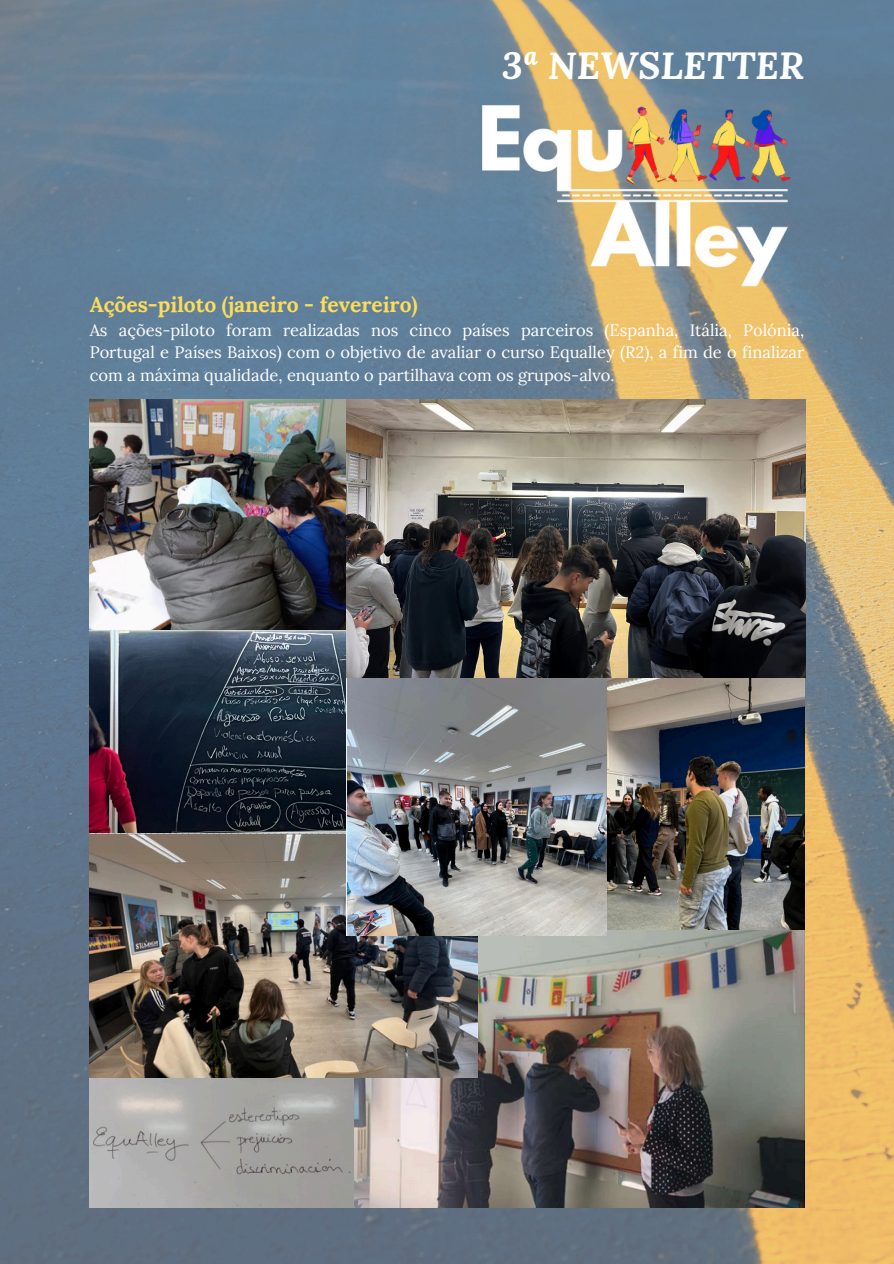
<style>
.page{position:relative;width:894px;height:1264px;background:#fff}
.page>*{position:absolute;margin:0;border:0;box-sizing:border-box;transform-origin:0 0}
.t1{font:italic 700 37.5px "Lora";color:#fff}
.t2{font:700 21px "Lora";color:#fcdc59}
.t3{font:16.5px/22.5px "Lora";color:#fff;text-align:justify}
</style>
<div class="page">
<img style="left:0;top:0;width:893px;height:1263px">
<img style="left:467px;top:49px;width:336px;height:336px">
<img style="left:90px;top:1077px;width:264px;height:130px">
<img style="left:90px;top:400px;width:257px;height:229px">
<img style="left:606px;top:678px;width:197px;height:252px">
<img style="left:90px;top:630px;width:257px;height:203px">
<img style="left:354px;top:930px;width:450px;height:277px">
<img style="left:90px;top:833px;width:387px;height:244px">
<img style="left:347px;top:400px;width:457px;height:278px">
<img style="left:347px;top:678px;width:259px;height:257px">
<p class="t1" style="left:502px;top:41px;width:303px">3ª NEWSLETTER</p>
<p class="t2" style="left:90px;top:291px;width:329px">Ações-piloto (janeiro - fevereiro)</p>
<p class="t3" style="left:90px;top:318px;width:716px">As ações-piloto foram realizadas nos cinco países parceiros (Espanha, Itália, Polónia, Portugal e Países Baixos) com o objetivo de avaliar o curso Equalley (R2), a fim de o finalizar com a máxima qualidade, enquanto o partilhava com os grupos-alvo.</p>
</div>
